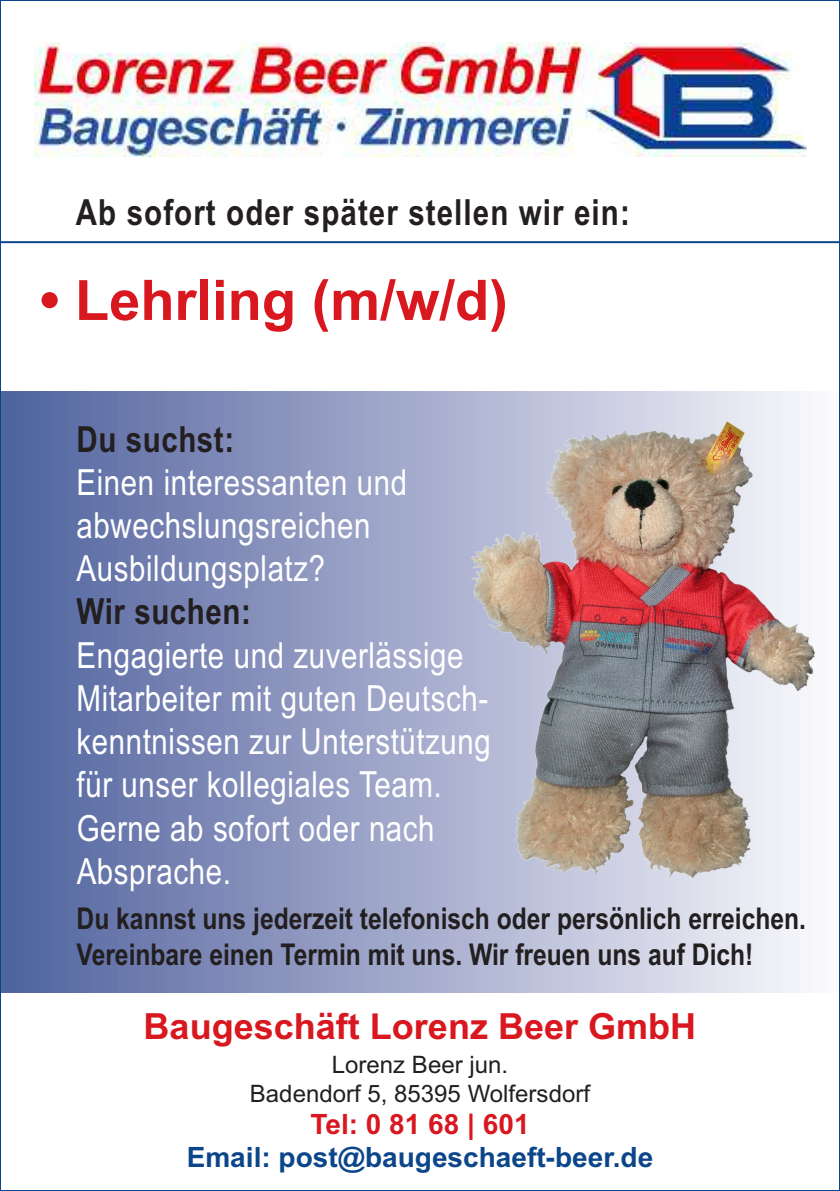
<style>
.page{position:relative;width:840px;height:1191px;background:#fff}
.page>*{position:absolute;margin:0;border:0;box-sizing:border-box;transform-origin:0 0}
.t1{font:700 56px "Arial";color:#d8171f}
.t2{font:36px/43.2px "Arial Narrow";letter-spacing:.015em;color:#fff}
.t3{font:700 36px "Arial Narrow";letter-spacing:.03em;color:#231f20}
.t4{font:700 36px "Arial";color:#d8171f}
.t5{font:700 30px/36px "Arial Narrow";color:#231f20}
.t6{font:700 28px "Arial";color:#0c468a}
.t7{font:700 28px "Arial";color:#d8171f}
.t8{font:24px/28.8px "Arial";color:#231f20;text-align:center}
</style>
<div class="page">
<div style="left:0;top:391px;width:839px;height:601px;background:linear-gradient(to right,#50619d,#fcfafd)"></div>
<hr style="left:0;top:241px;width:839px;height:2px;background:#0c468a">
<img style="left:460px;top:409px;width:358px;height:482px">
<img style="left:34px;top:43px;width:771px;height:113px">
<p class="t3" style="left:76px;top:191px;width:555px">Ab sofort oder später stellen wir ein:</p>
<h1 class="t1" style="left:40px;top:268px;width:469px">• Lehrling (m/w/d)</h1>
<p class="t3" style="left:77px;top:418px;width:159px">Du suchst:</p>
<p class="t2" style="left:77px;top:461px;width:332px">Einen interessanten und abwechslungsreichen<br>Ausbildungsplatz?</p>
<p class="t3" style="left:77px;top:591px;width:176px">Wir suchen:</p>
<p class="t2" style="left:77px;top:633px;width:415px">Engagierte und zuverlässige<br>Mitarbeiter mit guten Deutsch&shy;kenntnissen zur Unterstützung für unser kollegiales Team.<br>Gerne ab sofort oder nach<br>Absprache.</p>
<p class="t5" style="left:77px;top:901px;width:730px">Du kannst uns jederzeit telefonisch oder persönlich erreichen.<br>Vereinbare einen Termin mit uns. Wir freuen uns auf Dich!</p>
<p class="t4" style="left:143px;top:1005px;width:554px">Baugeschäft Lorenz Beer GmbH</p>
<p class="t8" style="left:250px;top:1050px;width:341px">Lorenz Beer jun.<br>Badendorf 5, 85395 Wolfersdorf</p>
<p class="t7" style="left:310px;top:1107px;width:221px">Tel: 0 81 68 | 601</p>
<p class="t6" style="left:186px;top:1141px;width:468px">Email: post@baugeschaeft-beer.de</p>
</div>
